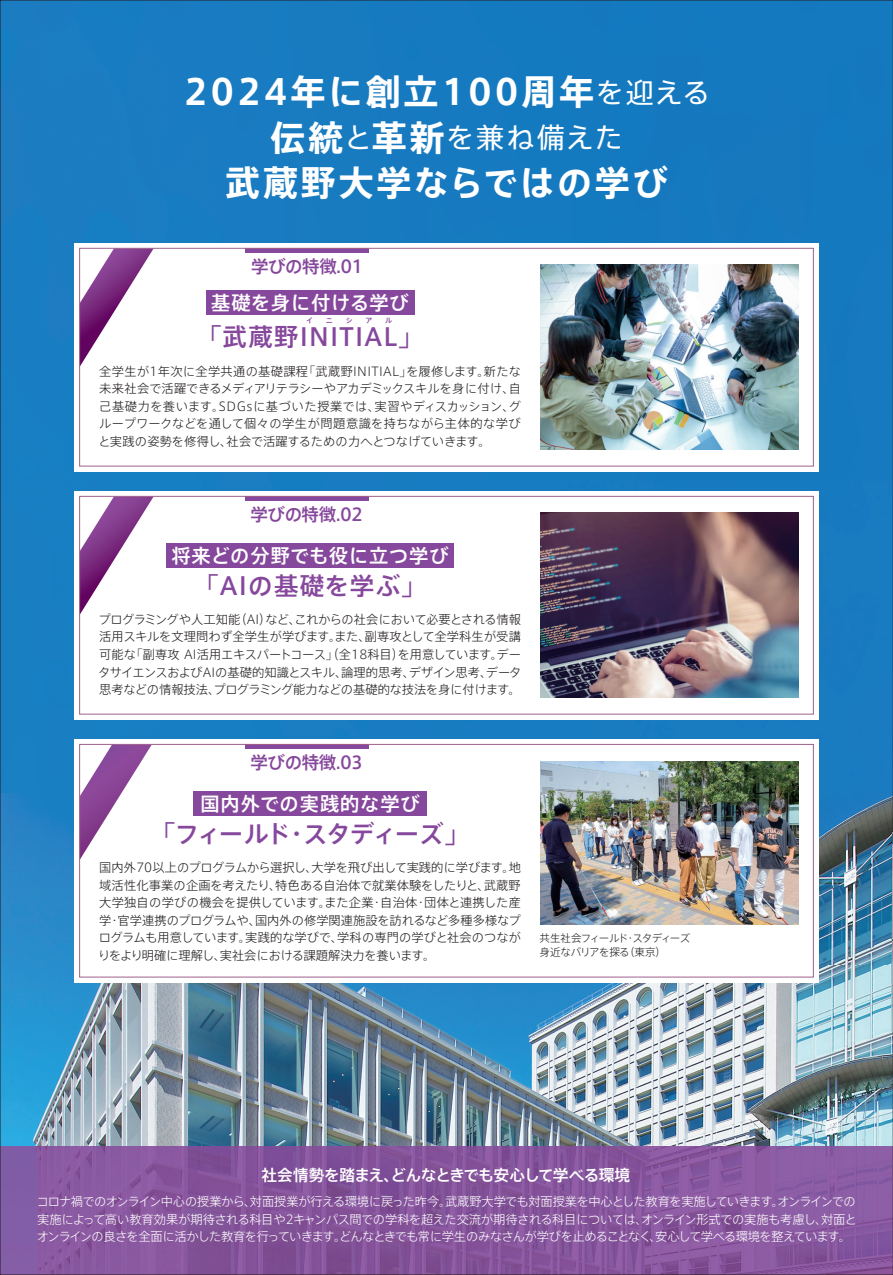
<style>
.page{position:relative;width:893px;height:1275px;background:#fff}
.page>*{position:absolute;margin:0;border:0;box-sizing:border-box;transform-origin:0 0}
.t1{font:700 35px "Axis Std";letter-spacing:.08em;color:#fff}
.t2{font:28px "Axis Std";letter-spacing:.05em;color:#fff}
.t3{font:500 24.5px "Axis Std";letter-spacing:.05em;color:#86489c}
.t4{font:500 19.25px "Axis Std";letter-spacing:.04em;color:#fff}
.t5{font:500 17.5px "Axis Std";letter-spacing:-.03em;color:#86489c}
.t6{font:500 15.75px "Axis Std";letter-spacing:-.045em;color:#fff}
.t7{font:300 12.25px/17.5px "Axis Std";color:#231f20}
.t8{font:300 12.25px/17.5px "Axis Std";letter-spacing:-.04em;color:#fff}
.t9{font:300 12.25px/17.5px "Axis Std";letter-spacing:-.025em;color:#231f20}
.t10{font:300 12.25px "Axis Std";letter-spacing:.025em;color:#231f20}
.t11{font:300 12.25px "Axis Std";letter-spacing:.02em;color:#231f20}
.t12{font:300 12.25px "Axis Std";letter-spacing:-.035em;color:#231f20}
.t13{font:300 12.25px "Axis Std";letter-spacing:.05em;color:#231f20}
.t14{font:300 12.25px "Axis Std";letter-spacing:-.09em;color:#231f20}
.t15{font:300 12.25px "Axis Std";letter-spacing:-.02em;color:#231f20}
.t16{font:300 12.25px "Axis Std";letter-spacing:.035em;color:#231f20}
.t17{font:300 10.5px "Axis Std";letter-spacing:-.07em;color:#231f20}
.t18{font:300 10.5px/14px "Axis Std";letter-spacing:-.05em;color:#231f20}
.t19{font:500 7px "Axis Std";color:#86489c}
.s1{font-weight:700;font-size:35px}
</style>
<div class="page">
<img style="left:0;top:0;width:892px;height:1275px">
<hr style="left:892px;top:0;width:1px;height:1275px;background:#231f20">
<h1 class="t1" style="left:184px;top:65px;width:336px">2024年に創立100</h1>
<h2 class="t2" style="left:270px;top:117px;width:354px"><span class="s1">伝統</span>と<span class="s1">革新</span>を兼ね備えた</h2>
<h1 class="t1" style="left:225px;top:156px;width:444px">武蔵野大学ならではの学び</h1>
<h2 class="t2" style="left:521px;top:71px;width:190px"><span class="s1">周年</span>を迎える</h2>
<h3 class="t5" style="left:251px;top:254px;width:114px">学びの特徴.01</h3>
<h3 class="t4" style="left:211px;top:288px;width:199px">基礎を身に付ける学び</h3>
<h3 class="t3" style="left:197px;top:318px;width:228px">「武蔵野INITIAL「</h3>
<p class="t19" style="left:306px;top:315px;width:8px">イ</p>
<p class="t19" style="left:326px;top:315px;width:8px">ニ</p>
<p class="t19" style="left:346px;top:315px;width:8px">シ</p>
<p class="t19" style="left:365px;top:315px;width:8px">ア</p>
<p class="t19" style="left:385px;top:315px;width:8px">ル</p>
<p class="t10" style="left:99px;top:362px;width:210px">全学生が1年次に全学共通の基礎課程</p>
<p class="t7" style="left:99px;top:379px;width:423px">未来社会で活躍できるメディアリテラシーやアカデミックスキルを身に付け自、</p>
<p class="t14" style="left:374px;top:397px;width:148px">実習やディスカッショング、</p>
<p class="t10" style="left:303px;top:362px;width:110px">「武蔵野INITIAL」</p>
<p class="t7" style="left:406px;top:362px;width:85px">を履修します。</p>
<p class="t7" style="left:484px;top:362px;width:39px">新たな</p>
<p class="t13" style="left:219px;top:397px;width:163px">SDGsに基づいた授業では、</p>
<p class="t16" style="left:99px;top:397px;width:127px">己基礎力を養います。</p>
<p class="t11" style="left:99px;top:415px;width:423px">ループワークなどを通して個々の学生が問題意識を持ちながら主体的な学び</p>
<p class="t7" style="left:226px;top:432px;width:266px">社会で活躍するための力へとつなげていきます。</p>
<p class="t11" style="left:98px;top:432px;width:135px">と実践の姿勢を修得し、</p>
<h3 class="t5" style="left:251px;top:502px;width:114px">学びの特徴.02</h3>
<h3 class="t4" style="left:171px;top:541px;width:279px">将来どの分野でも役に立つ学び</h3>
<h3 class="t3" style="left:194px;top:567px;width:233px">「AIの基礎を学ぶ「</h3>
<p class="t7" style="left:234px;top:610px;width:39px">（AI）</p>
<p class="t7" style="left:98px;top:610px;width:143px">プログラミングや人工知能</p>
<p class="t9" style="left:265px;top:610px;width:257px">などこれからの社会において必要とされる情報</p>
<p class="t7" style="left:289px;top:610px;width:14px">、</p>
<p class="t7" style="left:99px;top:627px;width:273px">活用スキルを文理問わず全学生が学びますまた、</p>
<p class="t7" style="left:329px;top:627px;width:14px">。</p>
<p class="t7" style="left:365px;top:627px;width:158px">副専攻として全学科生が受講</p>
<p class="t7" style="left:131px;top:645px;width:275px">「副専攻 AI活用エキスパートコース」（全18科目）</p>
<p class="t12" style="left:398px;top:645px;width:125px">を用意していますデー</p>
<p class="t7" style="left:491px;top:645px;width:14px">。</p>
<p class="t7" style="left:99px;top:645px;width:38px">可能な</p>
<p class="t7" style="left:409px;top:662px;width:85px">デザイン思考、</p>
<p class="t7" style="left:486px;top:662px;width:38px">データ</p>
<p class="t7" style="left:99px;top:662px;width:424px">タサイエンスおよびAIの基礎的知識とスキル、<br>思考などの情報技法プログラミング能力などの基礎的な技法を身に付けます。</p>
<p class="t7" style="left:208px;top:680px;width:14px">、</p>
<p class="t7" style="left:341px;top:662px;width:75px">論理的思考、</p>
<h3 class="t5" style="left:251px;top:750px;width:114px">学びの特徴.03</h3>
<h3 class="t4" style="left:200px;top:789px;width:221px">国内外での実践的な学び</h3>
<h3 class="t3" style="left:303px;top:816px;width:168px">スタディーズ「</h3>
<h3 class="t3" style="left:151px;top:816px;width:142px">「フィールド</h3>
<h3 class="t3" style="left:284px;top:816px;width:26px">・</h3>
<p class="t7" style="left:99px;top:858px;width:423px">国内外70以上のプログラムから選択し大学を飛び出して実践的に学びます地。</p>
<p class="t7" style="left:99px;top:858px;width:423px;text-align:center">、<br>域活性化事業の企画を考えたり特色ある自治体で就業体験をしたりと武蔵野</p>
<p class="t7" style="left:478px;top:875px;width:14px">、</p>
<p class="t7" style="left:269px;top:875px;width:14px">、</p>
<p class="t10" style="left:99px;top:893px;width:276px">大学独自の学びの機会を提供していますまた企業</p>
<p class="t7" style="left:255px;top:893px;width:267px;text-indent:64px">。<br>国内外の修学関連施設を訪れるなど多種多様なプ</p>
<p class="t7" style="left:380px;top:893px;width:39px">自治体</p>
<p class="t12" style="left:424px;top:893px;width:98px">団体と連携した産</p>
<p class="t7" style="left:371px;top:893px;width:14px">・</p>
<p class="t7" style="left:415px;top:893px;width:14px">・</p>
<p class="t15" style="left:118px;top:911px;width:145px">官学連携のプログラムや、</p>
<p class="t7" style="left:99px;top:910px;width:14px">学</p>
<p class="t7" style="left:108px;top:910px;width:14px">・</p>
<p class="t7" style="left:245px;top:928px;width:99px">実践的な学びで、</p>
<p class="t7" style="left:337px;top:928px;width:185px">学科の専門の学びと社会のつなが</p>
<p class="t9" style="left:98px;top:928px;width:339px">ログラムも用意しています。<br>りをより明確に理解し実社会における課題解決力を養います。</p>
<p class="t7" style="left:214px;top:945px;width:14px">、</p>
<p class="t17" style="left:539px;top:930px;width:152px">共生社会フィールドスタディーズ</p>
<p class="t18" style="left:624px;top:930px;width:43px">・<br>（東京(</p>
<p class="t18" style="left:539px;top:944px;width:92px">身近なバリアを探る</p>
<p class="t6" style="left:261px;top:1163px;width:370px">社会情勢を踏まえどんなときでも安心して学べる環境</p>
<p class="t6" style="left:384px;top:1163px;width:17px">、</p>
<p class="t8" style="left:37px;top:1192px;width:416px">コロナ禍でのオンライン中心の授業から対面授業が行える環境に戻った昨今。</p>
<p class="t8" style="left:37px;top:1192px;width:821px;text-indent:207px">、<br>実施によって高い教育効果が期待される科目や2キャンパス間での学科を超えた交流が期待される科目についてはオンライン形式での実施も考慮し対面と</p>
<p class="t8" style="left:815px;top:1210px;width:14px">、</p>
<p class="t8" style="left:445px;top:1192px;width:412px">武蔵野大学でも対面授業を中心とした教育を実施していきますオンラインでの</p>
<p class="t8" style="left:772px;top:1192px;width:14px">。</p>
<p class="t8" style="left:37px;top:1210px;width:816px;text-indent:599px">、<br>オンラインの良さを全面に活かした教育を行っていきますどんなときでも常に学生のみなさんが学びを止めることなく安心して学べる環境を整えています。</p>
<p class="t8" style="left:650px;top:1227px;width:14px">、</p>
<p class="t8" style="left:334px;top:1227px;width:14px">。</p>
</div>
